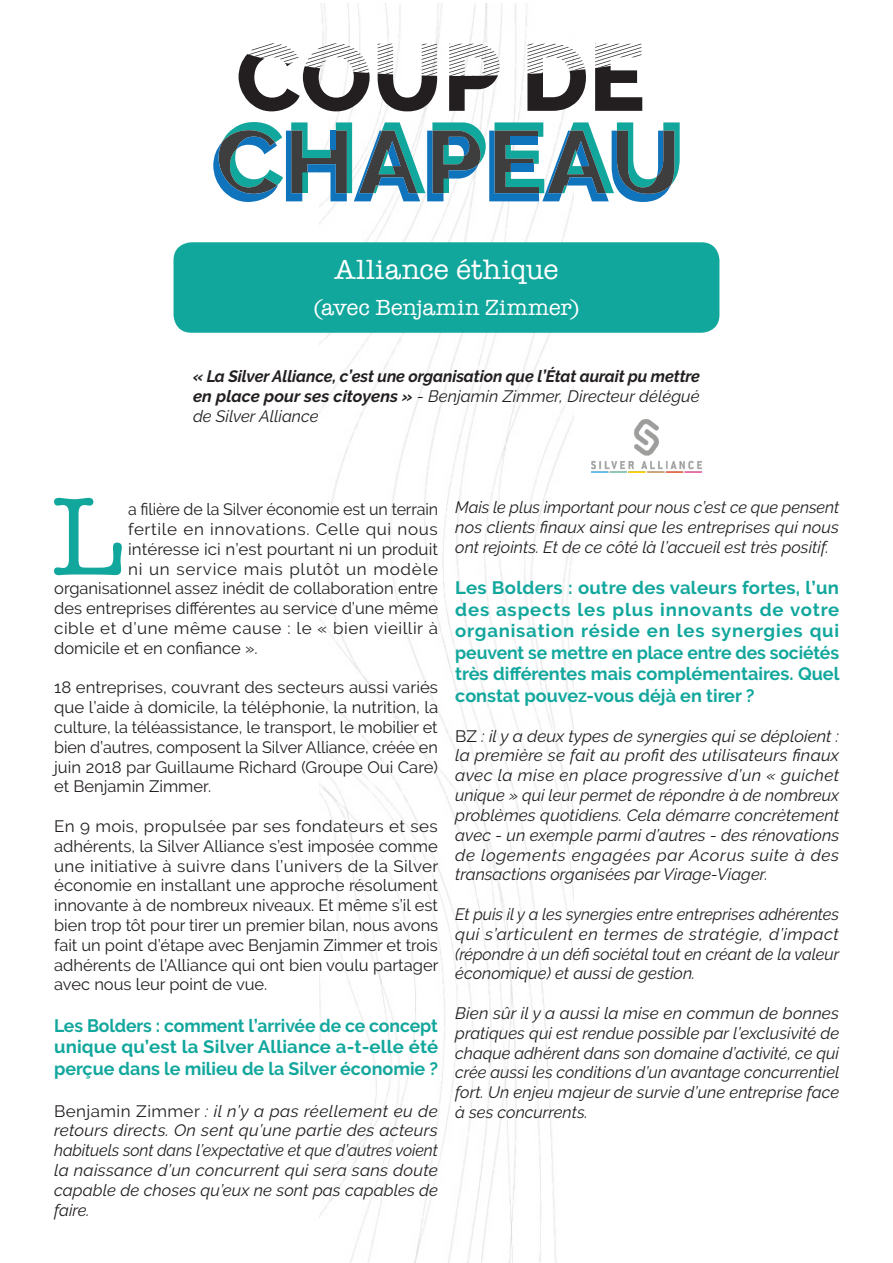
<style>
.page{position:relative;width:893px;height:1263px;background:#fff}
.page>*{position:absolute;margin:0;border:0;box-sizing:border-box;transform-origin:0 0}
.t1{font:114.45px "American Typewriter";color:#12a79d}
.t2{font:28.5px "American Typewriter";letter-spacing:.01em;color:#fff}
.t3{font:22.5px "American Typewriter";letter-spacing:-.01em;color:#fff}
.t4{font:700 18px/21.6px "Raleway";color:#12a79d;text-align:justify}
.t5{font:italic 16.5px/19.8px "Raleway";color:#231f20;text-align:justify}
.t6{font:16.5px/19.8px "Raleway";color:#231f20;text-align:justify}
.t7{font:italic 700 16.5px/19.8px "Raleway";letter-spacing:-.005em;color:#231f20;text-align:justify}
.t8{font:16.5px "Raleway";letter-spacing:.03em;color:#231f20}
.t9{font:16.5px "Raleway";letter-spacing:.04em;color:#231f20}
.t10{font:16.5px "Raleway";letter-spacing:.045em;color:#231f20}
.s1{font-weight:400}
.s2{font-style:normal}
</style>
<div class="page">
<img style="left:320px;top:3px;width:253px;height:1260px">
<div style="left:174px;top:242px;width:545px;height:91px;background:#12a79d;border-radius:18px"></div>
<svg style="left:213px;top:122px;width:467px;height:80px"></svg>
<svg style="left:239px;top:43px;width:131px;height:68px"></svg>
<svg style="left:378px;top:44px;width:60px;height:67px"></svg>
<svg style="left:449px;top:44px;width:51px;height:67px"></svg>
<svg style="left:527px;top:44px;width:59px;height:67px"></svg>
<svg style="left:595px;top:44px;width:47px;height:67px"></svg>
<img style="left:591px;top:420px;width:110px;height:52px">
<h2 class="t2" style="left:334px;top:247px;width:226px">Alliance éthique</h2>
<h3 class="t3" style="left:313px;top:290px;width:268px">(avec Benjamin Zimmer)</h3>
<p class="t7" style="left:193px;top:367px;width:508px">« La Silver Alliance, c’est une organisation que l’État aurait pu mettre en place pour ses citoyens » <span class="s1">- Benjamin Zimmer, Directeur délégué de Silver Alliance</span></p>
<h1 class="t1" style="left:52px;top:449px;width:74px">L</h1>
<p class="t6" style="left:128px;top:499px;width:311px">a filière de la Silver économie est un terrain</p>
<p class="t9" style="left:128px;top:520px;width:311px">fertile en innovations. Celle qui nous</p>
<p class="t6" style="left:128px;top:539px;width:311px">intéresse ici n’est pourtant ni un produit</p>
<p class="t10" style="left:128px;top:559px;width:311px">ni un service mais plutôt un modèle</p>
<p class="t6" style="left:54px;top:579px;width:385px">organisationnel assez inédit de collaboration entre</p>
<p class="t6" style="left:54px;top:598px;width:385px">des entreprises différentes au service d’une même</p>
<p class="t8" style="left:54px;top:619px;width:385px">cible et d’une même cause : le « bien vieillir à</p>
<p class="t6" style="left:54px;top:638px;width:205px">domicile et en confiance ».</p>
<p class="t6" style="left:54px;top:678px;width:386px">18 entreprises, couvrant des secteurs aussi variés que l’aide à domicile, la téléphonie, la nutrition, la culture, la téléassistance, le transport, le mobilier et bien d’autres, composent la Silver Alliance, créée en juin 2018 par Guillaume Richard (Groupe Oui Care) et Benjamin Zimmer.</p>
<p class="t6" style="left:54px;top:816px;width:386px">En 9 mois, propulsée par ses fondateurs et ses adhérents, la Silver Alliance s’est imposée comme une initiative à suivre dans l’univers de la Silver économie en installant une approche résolument innovante à de nombreux niveaux. Et même s’il est bien trop tôt pour tirer un premier bilan, nous avons fait un point d’étape avec Benjamin Zimmer et trois adhérents de l’Alliance qui ont bien voulu partager avec nous leur point de vue.</p>
<p class="t4" style="left:54px;top:1015px;width:386px">Les Bolders : comment l’arrivée de ce concept unique qu’est la Silver Alliance a-t-elle été perçue dans le milieu de la Silver économie ?</p>
<p class="t5" style="left:54px;top:1101px;width:386px"><span class="s2">Benjamin Zimmer</span> : il n’y a pas réellement eu de retours directs. On sent qu’une partie des acteurs habituels sont dans l’expectative et que d’autres voient la naissance d’un concurrent qui sera sans doute capable de choses qu’eux ne sont pas capables de faire.</p>
<p class="t5" style="left:455px;top:497px;width:385px">Mais le plus important pour nous c’est ce que pensent nos clients finaux ainsi que les entreprises qui nous ont rejoints. Et de ce côté là l’accueil est très positif.</p>
<p class="t4" style="left:455px;top:577px;width:386px">Les Bolders : outre des valeurs fortes, l’un des aspects les plus innovants de votre organisation réside en les synergies qui peuvent se mettre en place entre des sociétés très différentes mais complémentaires. Quel constat pouvez-vous déjà en tirer ?</p>
<p class="t5" style="left:455px;top:726px;width:385px"><span class="s2">BZ</span> : il y a deux types de synergies qui se déploient : la première se fait au profit des utilisateurs finaux avec la mise en place progressive d’un « guichet unique » qui leur permet de répondre à de nombreux problèmes quotidiens. Cela démarre concrètement avec - un exemple parmi d’autres - des rénovations de logements engagées par Acorus suite à des transactions organisées par Virage-Viager.</p>
<p class="t5" style="left:455px;top:904px;width:385px">Et puis il y a les synergies entre entreprises adhérentes qui s’articulent en termes de stratégie, d’impact (répondre à un défi sociétal tout en créant de la valeur économique) et aussi de gestion.</p>
<p class="t5" style="left:455px;top:1003px;width:386px">Bien sûr il y a aussi la mise en commun de bonnes pratiques qui est rendue possible par l’exclusivité de chaque adhérent dans son domaine d’activité, ce qui crée aussi les conditions d’un avantage concurrentiel fort. Un enjeu majeur de survie d’une entreprise face à ses concurrents.</p>
</div>
